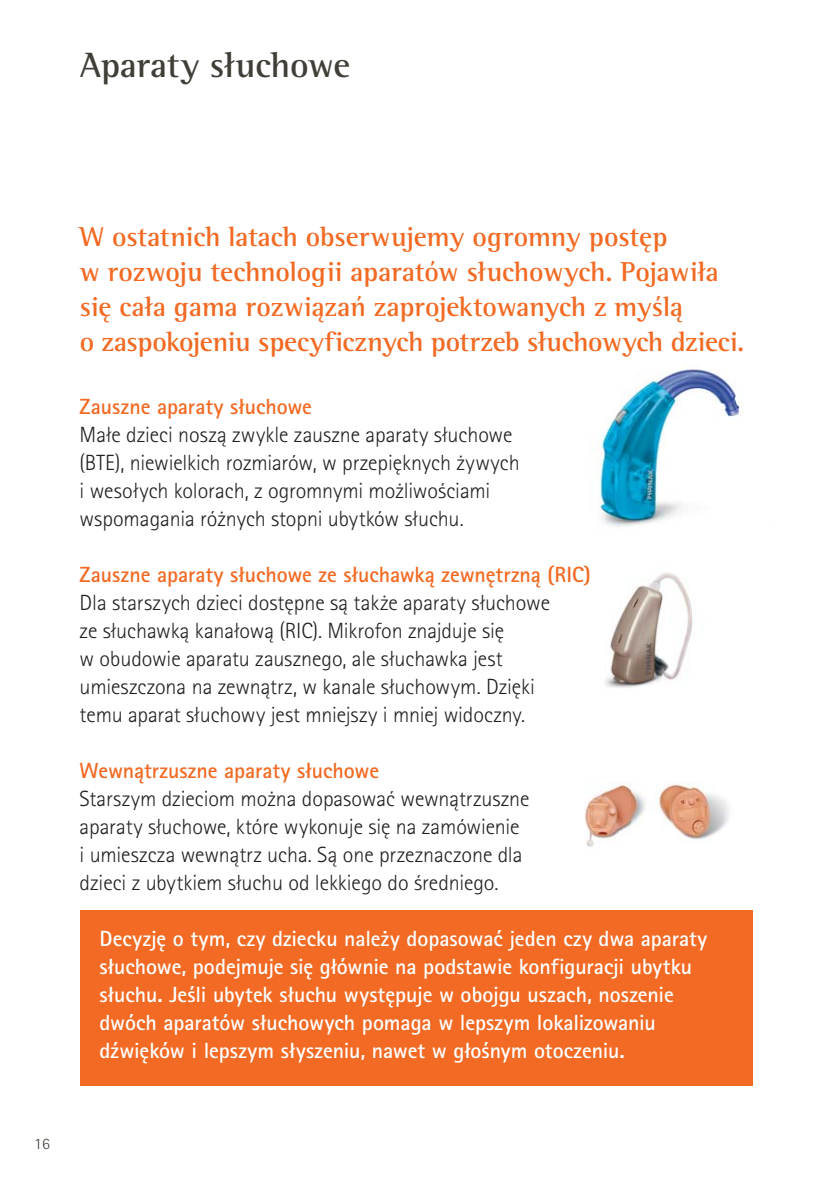
<style>
.page{position:relative;width:832px;height:1183px;background:#fff}
.page>*{position:absolute;margin:0;border:0;box-sizing:border-box;transform-origin:0 0}
.t1{font:700 36px "Rotis Semi Serif Pro";letter-spacing:-.005em;color:#403e37}
.t2{font:700 28px/35px "Rotis Semi Serif Pro";letter-spacing:-.005em;color:#f26a23}
.t3{font:300 22px/28px "Rotis Sans Serif Pro";letter-spacing:-.005em;color:#231f20}
.t4{font:700 22px/28px "Rotis Sans Serif Pro";color:#fff}
.t5{font:700 22px "Rotis Sans Serif Pro";color:#f26a23}
.t6{font:300 16px "Rotis Sans Serif Pro";color:#403e37}
</style>
<div class="page">
<img style="left:605px;top:573px;width:88px;height:115px">
<img style="left:598px;top:366px;width:145px;height:161px">
<img style="left:585px;top:782px;width:45px;height:65px">
<img style="left:691px;top:786px;width:39px;height:54px">
<img style="left:630px;top:782px;width:61px;height:57px">
<div style="left:80px;top:910px;width:671px;height:175px;background:#f26a23"></div>
<h1 class="t1" style="left:80px;top:52px;width:272px">Aparaty słuchowe</h1>
<p class="t2" style="left:80px;top:221px;width:666px">W ostatnich latach obserwujemy ogromny postęp<br>w rozwoju technologii aparatów słuchowych. Pojawiła się cała gama rozwiązań zaprojektowanych z myślą<br>o zaspokojeniu specyficznych potrzeb słuchowych dzieci.</p>
<p class="t5" style="left:80px;top:398px;width:234px">Zauszne aparaty słuchowe</p>
<p class="t3" style="left:80px;top:422px;width:441px">Małe dzieci noszą zwykle zauszne aparaty słuchowe (BTE), niewielkich rozmiarów, w przepięknych żywych i wesołych kolorach, z ogromnymi możliwościami wspomagania różnych stopni ubytków słuchu.</p>
<p class="t5" style="left:80px;top:566px;width:512px">Zauszne aparaty słuchowe ze słuchawką zewnętrzną (RIC)</p>
<p class="t3" style="left:80px;top:590px;width:471px">Dla starszych dzieci dostępne są także aparaty słuchowe ze słuchawką kanałową (RIC). Mikrofon znajduje się<br>w obudowie aparatu zausznego, ale słuchawka jest umieszczona na zewnątrz, w kanale słuchowym. Dzięki temu aparat słuchowy jest mniejszy i mniej widoczny.</p>
<p class="t5" style="left:80px;top:762px;width:301px">Wewnątrzuszne aparaty słuchowe</p>
<p class="t3" style="left:80px;top:786px;width:451px">Starszym dzieciom można dopasować wewnątrzuszne aparaty słuchowe, które wykonuje się na zamówienie i umieszcza wewnątrz ucha. Są one przeznaczone dla dzieci z ubytkiem słuchu od lekkiego do średniego.</p>
<p class="t4" style="left:99px;top:926px;width:609px">Decyzję o tym, czy dziecku należy dopasować jeden czy dwa aparaty słuchowe, podejmuje się głównie na podstawie konfiguracji ubytku słuchu. Jeśli ubytek słuchu występuje w obojgu uszach, noszenie dwóch aparatów słuchowych pomaga w lepszym lokalizowaniu dźwięków i lepszym słyszeniu, nawet w głośnym otoczeniu.</p>
<p class="t6" style="left:34px;top:1137px;width:17px">16</p>
</div>
